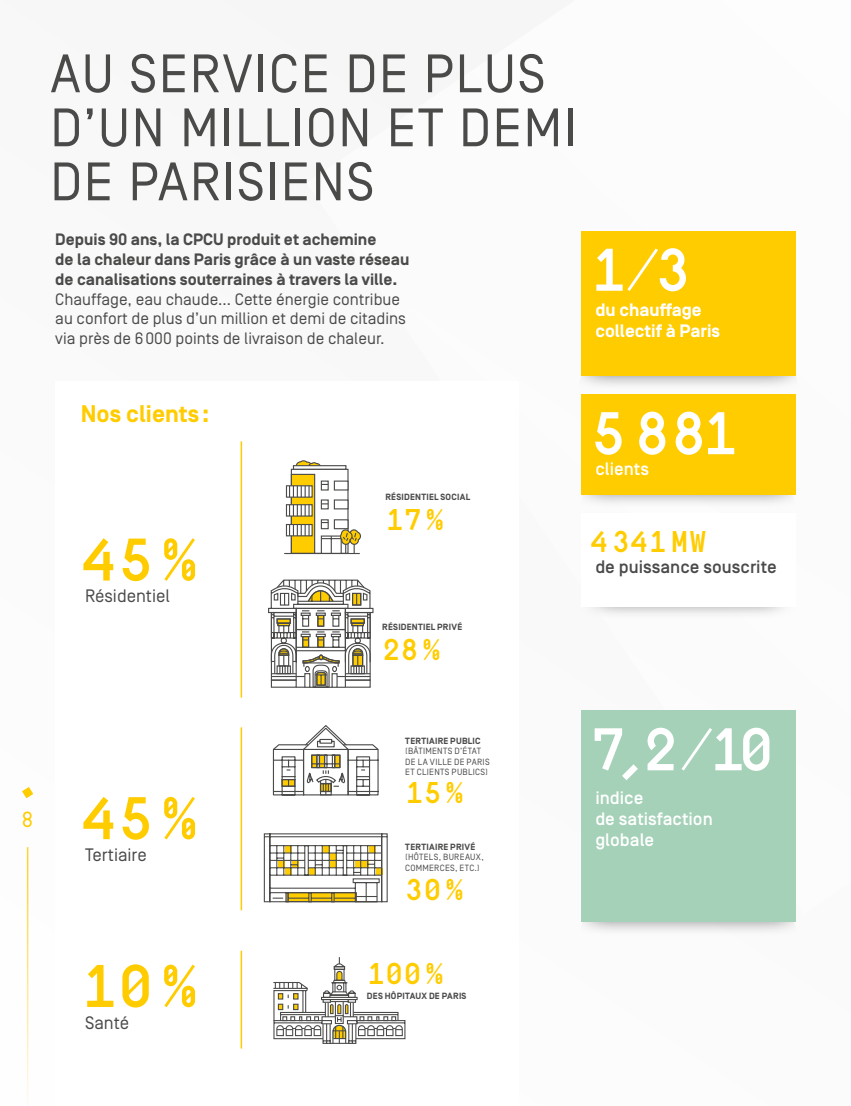
<style>
.page{position:relative;width:851px;height:1106px;background:#fff}
.page>*{position:absolute;margin:0;border:0;box-sizing:border-box;transform-origin:0 0}
.t1{font:500 60px "Simplon Mono";letter-spacing:-.045em;color:#fff}
.t2{font:500 60px "Simplon Mono";color:#fc0}
.t3{font:54px/54px "Simplon Norm";letter-spacing:.03em;color:#4a4a49}
.t4{font:500 30px "Simplon Mono";color:#fc0}
.t5{font:700 24px "Simplon Norm";color:#fc0}
.t6{font:21.9px "Simplon Mono";color:#fc0}
.t7{font:500 18px/21px "Simplon Norm";color:#fff}
.t8{font:700 18px/21px "Simplon Norm";color:#fff}
.t9{font:18px "Simplon Norm";color:#4a4a49}
.t10{font:500 18px "Simplon Norm";color:#4a4a49}
.t11{font:16.5px/19.8px "Simplon Norm";color:#4a4a49}
.t12{font:700 16.5px/19.8px "Simplon Norm";color:#4a4a49}
.t13{font:700 9px "Simplon Norm";letter-spacing:.03em;color:#4a4a49}
.t14{font:9px/10.5px "Simplon Norm";letter-spacing:.03em;color:#4a4a49}
</style>
<div class="page">
<div style="left:0;top:0;width:850px;height:1106px;background:#f6f6f6"></div>
<div style="left:55px;top:382px;width:464px;height:724px;background:#fff"></div>
<svg style="left:586px;top:739px;width:210px;height:191px"></svg>
<svg style="left:581px;top:232px;width:215px;height:152px"></svg>
<svg style="left:597px;top:607px;width:181px;height:5px"></svg>
<div style="left:581px;top:513px;width:214px;height:93px;background:#fff"></div>
<svg style="left:581px;top:403px;width:215px;height:98px"></svg>
<div style="left:581px;top:394px;width:214px;height:100px;background:#fc0"></div>
<svg style="left:263px;top:833px;width:125px;height:69px"></svg>
<hr style="left:240px;top:950px;width:2px;height:98px;background:#fc0">
<hr style="left:240px;top:727px;width:2px;height:183px;background:#fc0">
<hr style="left:240px;top:441px;width:2px;height:256px;background:#fc0">
<svg style="left:268px;top:579px;width:106px;height:109px"></svg>
<svg style="left:272px;top:725px;width:107px;height:71px"></svg>
<svg style="left:273px;top:957px;width:133px;height:87px"></svg>
<div style="left:286px;top:485px;width:26px;height:12px;background:#fff;border:1px solid #4a4a49"></div>
<div style="left:286px;top:504px;width:26px;height:12px;background:#fff;border:1px solid #4a4a49"></div>
<div style="left:286px;top:524px;width:26px;height:12px;background:#fff;border:1px solid #4a4a49"></div>
<svg style="left:289px;top:460px;width:71px;height:95px"></svg>
<svg style="left:293px;top:465px;width:53px;height:5px"></svg>
<hr style="left:284px;top:553px;width:76px;height:1px;background:#4a4a49">
<div style="left:581px;top:231px;width:214px;height:144px;background:#fc0"></div>
<div style="left:581px;top:710px;width:214px;height:212px;background:#a4d1b7"></div>
<hr style="left:27px;top:847px;width:1px;height:259px;background:#ffd332">
<svg style="left:22px;top:787px;width:11px;height:11px"></svg>
<h2 class="t3" style="left:50px;top:48px;width:528px">AU SERVICE DE PLUS<br>D’UN MILLION ET DEMI<br>DE PARISIENS</h2>
<p class="t12" style="left:55px;top:230px;width:356px">Depuis 90 ans, la CPCU produit et achemine<br>de la chaleur dans Paris grâce à un vaste réseau de canalisations souterraines à travers la ville.</p>
<p class="t11" style="left:55px;top:289px;width:352px">Chauffage, eau chaude… Cette énergie contribue au confort de plus d’un million et demi de citadins via près de 6000 points de livraison de chaleur.</p>
<h1 class="t1" style="left:590px;top:238px;width:103px">1/3</h1>
<p class="t8" style="left:595px;top:300px;width:126px">du chauffage collectif à Paris</p>
<h3 class="t5" style="left:81px;top:401px;width:130px">Nos clients :</h3>
<h1 class="t2" style="left:81px;top:528px;width:118px">45%</h1>
<p class="t9" style="left:85px;top:586px;width:86px">Résidentiel</p>
<p class="t13" style="left:385px;top:492px;width:86px">RÉSIDENTIEL SOCIAL</p>
<h3 class="t4" style="left:385px;top:503px;width:60px">17%</h3>
<p class="t13" style="left:382px;top:622px;width:82px">RÉSIDENTIEL PRIVÉ</p>
<h3 class="t4" style="left:382px;top:633px;width:60px">28%</h3>
<h1 class="t1" style="left:590px;top:401px;width:150px">5881</h1>
<p class="t7" style="left:595px;top:459px;width:55px">clients</p>
<h3 class="t4" style="left:590px;top:525px;width:118px">4341MW</h3>
<p class="t10" style="left:595px;top:557px;width:183px">de puissance souscrite</p>
<h3 class="t6" style="left:21px;top:807px;width:15px">8</h3>
<h1 class="t2" style="left:81px;top:786px;width:118px">45%</h1>
<p class="t9" style="left:85px;top:845px;width:63px">Tertiaire</p>
<h1 class="t2" style="left:81px;top:954px;width:118px">10%</h1>
<p class="t9" style="left:85px;top:1012px;width:46px">Santé</p>
<p class="t13" style="left:405px;top:735px;width:77px">TERTIAIRE PUBLIC</p>
<p class="t14" style="left:405px;top:746px;width:86px">(BÂTIMENTS D’ÉTAT<br>DE LA VILLE DE PARIS<br>ET CLIENTS PUBLICS)</p>
<h3 class="t4" style="left:405px;top:776px;width:60px">15%</h3>
<p class="t13" style="left:405px;top:841px;width:72px">TERTIAIRE PRIVÉ</p>
<p class="t14" style="left:405px;top:851px;width:80px">(HÔTELS, BUREAUX,<br>COMMERCES, ETC.)</p>
<h3 class="t4" style="left:405px;top:873px;width:60px">30%</h3>
<h3 class="t4" style="left:367px;top:957px;width:78px">100%</h3>
<p class="t13" style="left:367px;top:990px;width:101px">DES HÔPITAUX DE PARIS</p>
<h1 class="t1" style="left:590px;top:717px;width:186px">7,2/10</h1>
<p class="t7" style="left:595px;top:788px;width:119px">indice<br>de satisfaction globale</p>
</div>
